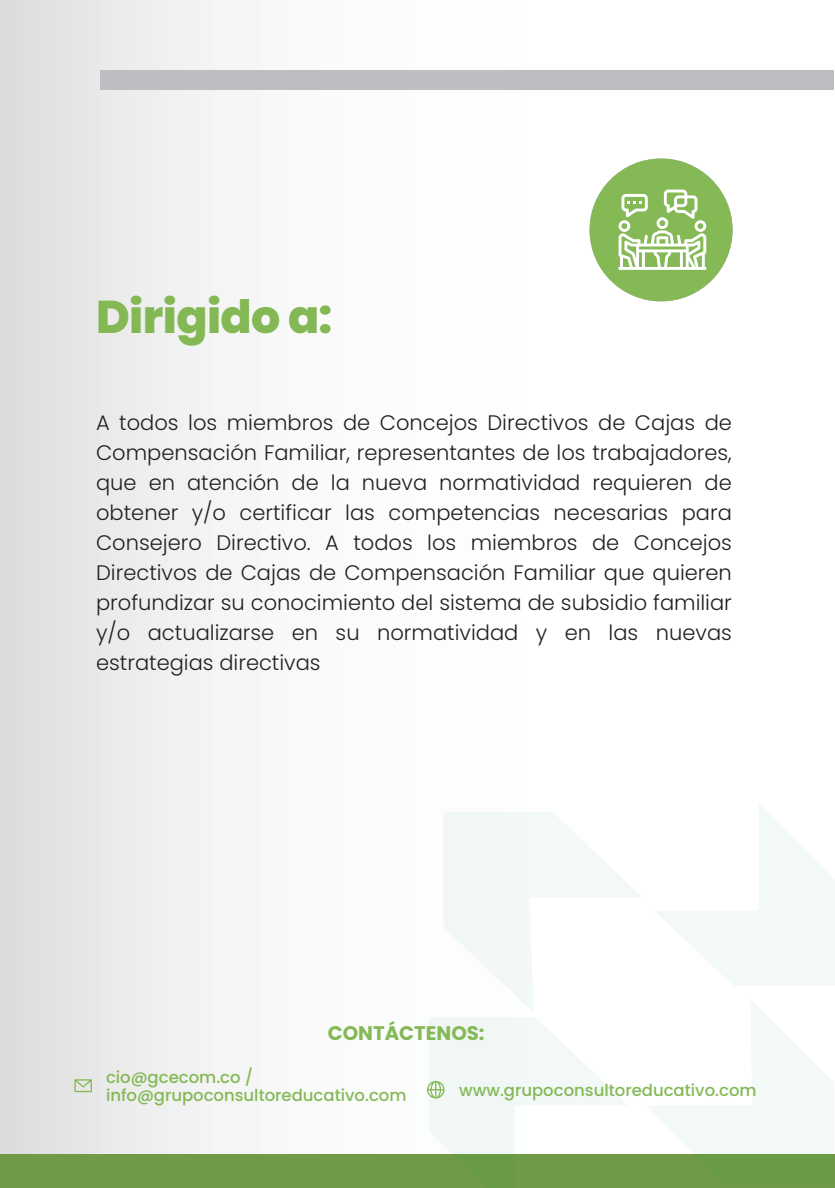
<style>
.page{position:relative;width:835px;height:1188px;background:#fff}
.page>*{position:absolute;margin:0;border:0;box-sizing:border-box;transform-origin:0 0}
.t1{font:800 45.9px "Poppins";letter-spacing:-.015em;color:#83b855}
.t2{font:300 21px/30px "Poppins";color:#231f20;text-align:justify}
.t3{font:700 19.65px "Poppins";color:#84b956}
.t4{font:500 16.5px/17.9px "Poppins";color:#84b956}
</style>
<div class="page">
<div style="left:0;top:0;width:834px;height:1188px;background:linear-gradient(to right,#e9e9e9,#fff)"></div>
<div style="left:100px;top:70px;width:733px;height:20px;background:#bdbec1"></div>
<div style="left:0;top:1155px;width:834px;height:33px;background:#6f9b47"></div>
<svg style="left:443px;top:812px;width:199px;height:201px"></svg>
<svg style="left:645px;top:999px;width:188px;height:156px"></svg>
<svg style="left:653px;top:803px;width:181px;height:183px"></svg>
<svg style="left:74px;top:1079px;width:18px;height:13px"></svg>
<svg style="left:427px;top:1017px;width:201px;height:138px"></svg>
<div style="left:589px;top:158px;width:143px;height:143px;background:#84b956;border-radius:50%"></div>
<svg style="left:618px;top:190px;width:88px;height:80px"></svg>
<h1 class="t1" style="left:96px;top:291px;width:238px">Dirigido a:</h1>
<p class="t2" style="left:96px;top:408px;width:637px">A todos los miembros de Concejos Directivos de Cajas de Compensación Familiar, representantes de los trabajadores, que en atención de la nueva normatividad requieren de obtener y/o certificar las competencias necesarias para Consejero Directivo. A todos los miembros de Concejos Directivos de Cajas de Compensación Familiar que quieren profundizar su conocimiento del sistema de subsidio familiar y/o actualizarse en su normatividad y en las nuevas estrategias directivas</p>
<p class="t3" style="left:328px;top:1022px;width:158px">CONTÁCTENOS:</p>
<p class="t4" style="left:106px;top:1068px;width:302px">cio@gcecom.co / info@grupoconsultoreducativo.com</p>
<p class="t4" style="left:459px;top:1081px;width:299px">www.grupoconsultoreducativo.com</p>
</div>
